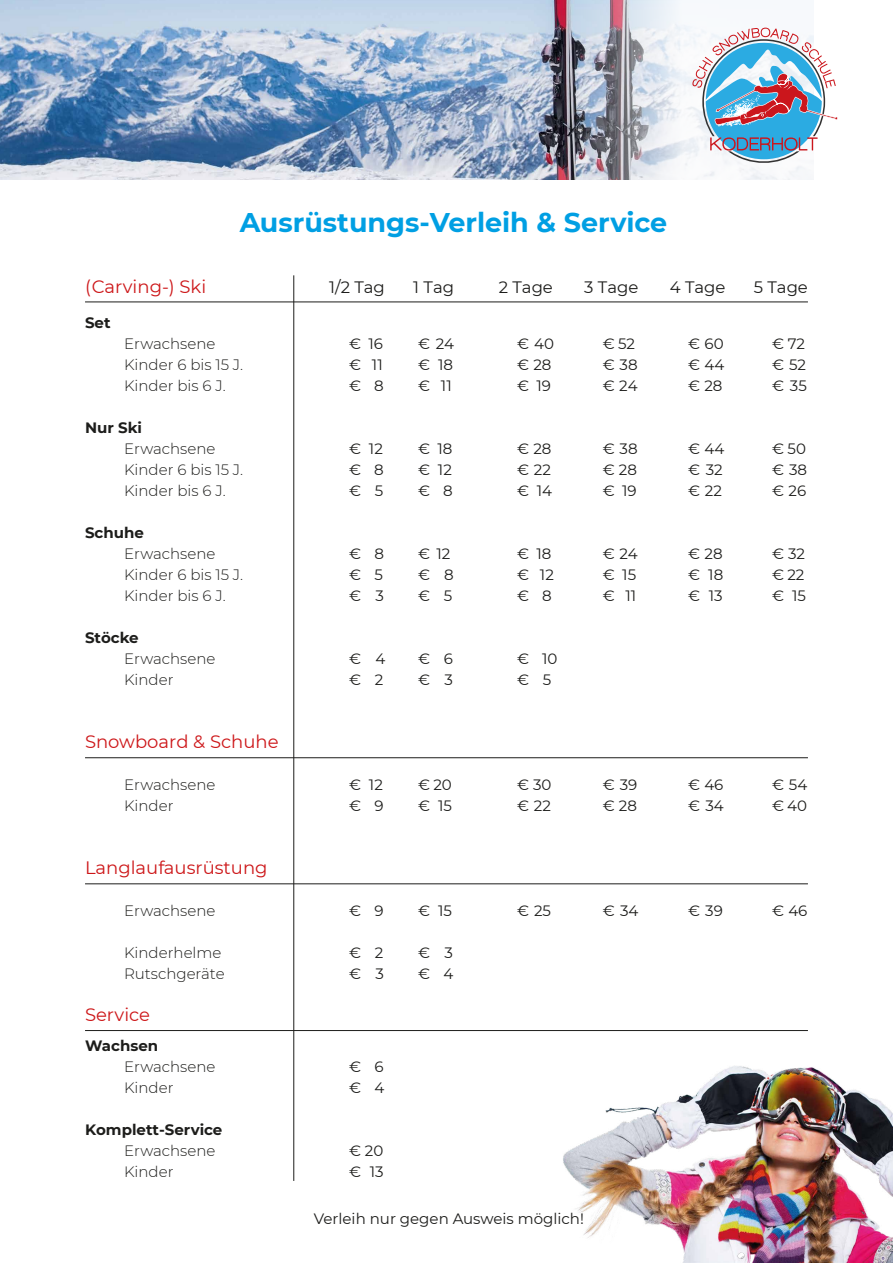
<style>
.page{position:relative;width:893px;height:1263px;background:#fff}
.page>*{position:absolute;margin:0;border:0;box-sizing:border-box;transform-origin:0 0}
.t1{font:700 27px "Montserrat";color:#009fe3}
.t2{font:18px "Montserrat";color:#cd1719}
.t3{font:16.5px "Montserrat";color:#1d1d1b}
.t4{font:15px "Montserrat";color:#1d1d1b}
.t5{font:300 15px "Montserrat";color:#1d1d1b}
.t6{font:700 15px "Montserrat";color:#1d1d1b}
</style>
<div class="page">
<hr style="left:85px;top:302px;width:723px;height:1px;background:#1d1d1b">
<hr style="left:293px;top:275px;width:1px;height:906px;background:#1d1d1b">
<hr style="left:85px;top:757px;width:723px;height:1px;background:#1d1d1b">
<hr style="left:85px;top:883px;width:723px;height:1px;background:#1d1d1b">
<hr style="left:85px;top:1030px;width:723px;height:1px;background:#1d1d1b">
<img style="left:0;top:0;width:805px;height:179px">
<svg style="left:692px;top:28px;width:146px;height:135px"></svg>
<img style="left:563px;top:1066px;width:330px;height:197px">
<h1 class="t1" style="left:240px;top:203px;width:429px">Ausrüstungs-Verleih &amp; Service</h1>
<p class="t3" style="left:329px;top:276px;width:57px">1/2 Tag</p>
<p class="t3" style="left:413px;top:276px;width:42px">1 Tag</p>
<p class="t3" style="left:499px;top:276px;width:56px">2 Tage</p>
<p class="t3" style="left:584px;top:276px;width:56px">3 Tage</p>
<p class="t3" style="left:670px;top:276px;width:57px">4 Tage</p>
<p class="t3" style="left:754px;top:276px;width:56px">5 Tage</p>
<p class="t2" style="left:85px;top:274px;width:123px">(Carving-) Ski</p>
<p class="t6" style="left:85px;top:312px;width:27px">Set</p>
<p class="t5" style="left:124px;top:334px;width:93px">Erwachsene</p>
<p class="t4" style="left:349px;top:333px;width:35px">€ 16</p>
<p class="t4" style="left:418px;top:333px;width:37px">€ 24</p>
<p class="t4" style="left:517px;top:333px;width:38px">€ 40</p>
<p class="t4" style="left:603px;top:333px;width:34px">€52</p>
<p class="t4" style="left:688px;top:333px;width:37px">€ 60</p>
<p class="t4" style="left:772px;top:333px;width:34px">€ 72</p>
<p class="t5" style="left:124px;top:355px;width:121px">Kinder 6 bis 15 J.</p>
<p class="t4" style="left:349px;top:354px;width:35px">€ 11</p>
<p class="t4" style="left:418px;top:354px;width:36px">€ 18</p>
<p class="t4" style="left:517px;top:354px;width:36px">€ 28</p>
<p class="t4" style="left:603px;top:354px;width:36px">€ 38</p>
<p class="t4" style="left:688px;top:354px;width:38px">€ 44</p>
<p class="t4" style="left:772px;top:354px;width:35px">€ 52</p>
<p class="t5" style="left:124px;top:376px;width:103px">Kinder bis 6 J.</p>
<p class="t4" style="left:349px;top:375px;width:36px">€ 8</p>
<p class="t4" style="left:418px;top:375px;width:35px">€ 11</p>
<p class="t4" style="left:517px;top:375px;width:35px">€ 19</p>
<p class="t4" style="left:603px;top:375px;width:36px">€ 24</p>
<p class="t4" style="left:688px;top:375px;width:36px">€ 28</p>
<p class="t4" style="left:772px;top:375px;width:36px">€ 35</p>
<p class="t6" style="left:85px;top:417px;width:59px">Nur Ski</p>
<p class="t5" style="left:124px;top:439px;width:93px">Erwachsene</p>
<p class="t4" style="left:349px;top:438px;width:35px">€ 12</p>
<p class="t4" style="left:418px;top:438px;width:36px">€ 18</p>
<p class="t4" style="left:517px;top:438px;width:36px">€ 28</p>
<p class="t4" style="left:603px;top:438px;width:36px">€ 38</p>
<p class="t4" style="left:688px;top:438px;width:38px">€ 44</p>
<p class="t4" style="left:772px;top:438px;width:35px">€ 50</p>
<p class="t5" style="left:124px;top:460px;width:121px">Kinder 6 bis 15 J.</p>
<p class="t4" style="left:349px;top:459px;width:36px">€ 8</p>
<p class="t4" style="left:418px;top:459px;width:35px">€ 12</p>
<p class="t4" style="left:517px;top:459px;width:35px">€ 22</p>
<p class="t4" style="left:603px;top:459px;width:36px">€ 28</p>
<p class="t4" style="left:688px;top:459px;width:36px">€ 32</p>
<p class="t4" style="left:772px;top:459px;width:36px">€ 38</p>
<p class="t5" style="left:124px;top:481px;width:103px">Kinder bis 6 J.</p>
<p class="t4" style="left:349px;top:480px;width:36px">€ 5</p>
<p class="t4" style="left:418px;top:480px;width:36px">€ 8</p>
<p class="t4" style="left:517px;top:480px;width:36px">€ 14</p>
<p class="t4" style="left:603px;top:480px;width:35px">€ 19</p>
<p class="t4" style="left:688px;top:480px;width:35px">€ 22</p>
<p class="t4" style="left:772px;top:480px;width:35px">€ 26</p>
<p class="t6" style="left:85px;top:522px;width:60px">Schuhe</p>
<p class="t5" style="left:124px;top:544px;width:93px">Erwachsene</p>
<p class="t4" style="left:349px;top:543px;width:36px">€ 8</p>
<p class="t4" style="left:418px;top:543px;width:34px">€ 12</p>
<p class="t4" style="left:517px;top:543px;width:36px">€ 18</p>
<p class="t4" style="left:603px;top:543px;width:37px">€ 24</p>
<p class="t4" style="left:688px;top:543px;width:36px">€ 28</p>
<p class="t4" style="left:772px;top:543px;width:34px">€ 32</p>
<p class="t5" style="left:124px;top:565px;width:121px">Kinder 6 bis 15 J.</p>
<p class="t4" style="left:349px;top:564px;width:35px">€ 5</p>
<p class="t4" style="left:418px;top:564px;width:37px">€ 8</p>
<p class="t4" style="left:517px;top:564px;width:38px">€ 12</p>
<p class="t4" style="left:603px;top:564px;width:35px">€ 15</p>
<p class="t4" style="left:688px;top:564px;width:36px">€ 18</p>
<p class="t4" style="left:772px;top:564px;width:34px">€22</p>
<p class="t5" style="left:124px;top:586px;width:103px">Kinder bis 6 J.</p>
<p class="t4" style="left:349px;top:585px;width:36px">€ 3</p>
<p class="t4" style="left:418px;top:585px;width:36px">€ 5</p>
<p class="t4" style="left:517px;top:585px;width:36px">€ 8</p>
<p class="t4" style="left:603px;top:585px;width:35px">€ 11</p>
<p class="t4" style="left:688px;top:585px;width:36px">€ 13</p>
<p class="t4" style="left:772px;top:585px;width:35px">€ 15</p>
<p class="t6" style="left:85px;top:627px;width:55px">Stöcke</p>
<p class="t5" style="left:124px;top:649px;width:93px">Erwachsene</p>
<p class="t4" style="left:349px;top:648px;width:38px">€ 4</p>
<p class="t4" style="left:418px;top:648px;width:36px">€ 6</p>
<p class="t4" style="left:517px;top:648px;width:42px">€ 10</p>
<p class="t5" style="left:124px;top:670px;width:51px">Kinder</p>
<p class="t4" style="left:349px;top:669px;width:36px">€ 2</p>
<p class="t4" style="left:418px;top:669px;width:36px">€ 3</p>
<p class="t4" style="left:517px;top:669px;width:36px">€ 5</p>
<p class="t2" style="left:85px;top:729px;width:195px">Snowboard &amp; Schuhe</p>
<p class="t5" style="left:124px;top:775px;width:93px">Erwachsene</p>
<p class="t4" style="left:349px;top:774px;width:35px">€ 12</p>
<p class="t4" style="left:418px;top:774px;width:35px">€20</p>
<p class="t4" style="left:517px;top:774px;width:36px">€ 30</p>
<p class="t4" style="left:603px;top:774px;width:36px">€ 39</p>
<p class="t4" style="left:688px;top:774px;width:37px">€ 46</p>
<p class="t4" style="left:772px;top:774px;width:37px">€ 54</p>
<p class="t5" style="left:124px;top:796px;width:51px">Kinder</p>
<p class="t4" style="left:349px;top:795px;width:36px">€ 9</p>
<p class="t4" style="left:418px;top:795px;width:35px">€ 15</p>
<p class="t4" style="left:517px;top:795px;width:35px">€ 22</p>
<p class="t4" style="left:603px;top:795px;width:36px">€ 28</p>
<p class="t4" style="left:688px;top:795px;width:37px">€ 34</p>
<p class="t4" style="left:772px;top:795px;width:36px">€40</p>
<p class="t2" style="left:85px;top:855px;width:184px">Langlaufausrüstung</p>
<p class="t5" style="left:124px;top:901px;width:93px">Erwachsene</p>
<p class="t4" style="left:349px;top:900px;width:36px">€ 9</p>
<p class="t4" style="left:418px;top:900px;width:35px">€ 15</p>
<p class="t4" style="left:517px;top:900px;width:35px">€ 25</p>
<p class="t4" style="left:603px;top:900px;width:37px">€ 34</p>
<p class="t4" style="left:688px;top:900px;width:36px">€ 39</p>
<p class="t4" style="left:772px;top:900px;width:37px">€ 46</p>
<p class="t5" style="left:124px;top:943px;width:99px">Kinderhelme</p>
<p class="t4" style="left:349px;top:942px;width:36px">€ 2</p>
<p class="t4" style="left:418px;top:942px;width:36px">€ 3</p>
<p class="t5" style="left:124px;top:964px;width:102px">Rutschgeräte</p>
<p class="t4" style="left:349px;top:963px;width:36px">€ 3</p>
<p class="t4" style="left:418px;top:963px;width:37px">€ 4</p>
<p class="t2" style="left:85px;top:1002px;width:66px">Service</p>
<p class="t6" style="left:85px;top:1035px;width:75px">Wachsen</p>
<p class="t5" style="left:124px;top:1056px;width:93px">Erwachsene</p>
<p class="t4" style="left:349px;top:1056px;width:36px">€ 6</p>
<p class="t5" style="left:124px;top:1077px;width:51px">Kinder</p>
<p class="t4" style="left:349px;top:1077px;width:37px">€ 4</p>
<p class="t6" style="left:85px;top:1119px;width:139px">Komplett-Service</p>
<p class="t5" style="left:124px;top:1140px;width:93px">Erwachsene</p>
<p class="t4" style="left:349px;top:1140px;width:36px">€ 20</p>
<p class="t5" style="left:124px;top:1161px;width:51px">Kinder</p>
<p class="t4" style="left:349px;top:1161px;width:36px">€ 13</p>
<p class="t4" style="left:314px;top:1208px;width:272px">Verleih nur gegen Ausweis möglich!</p>
</div>
